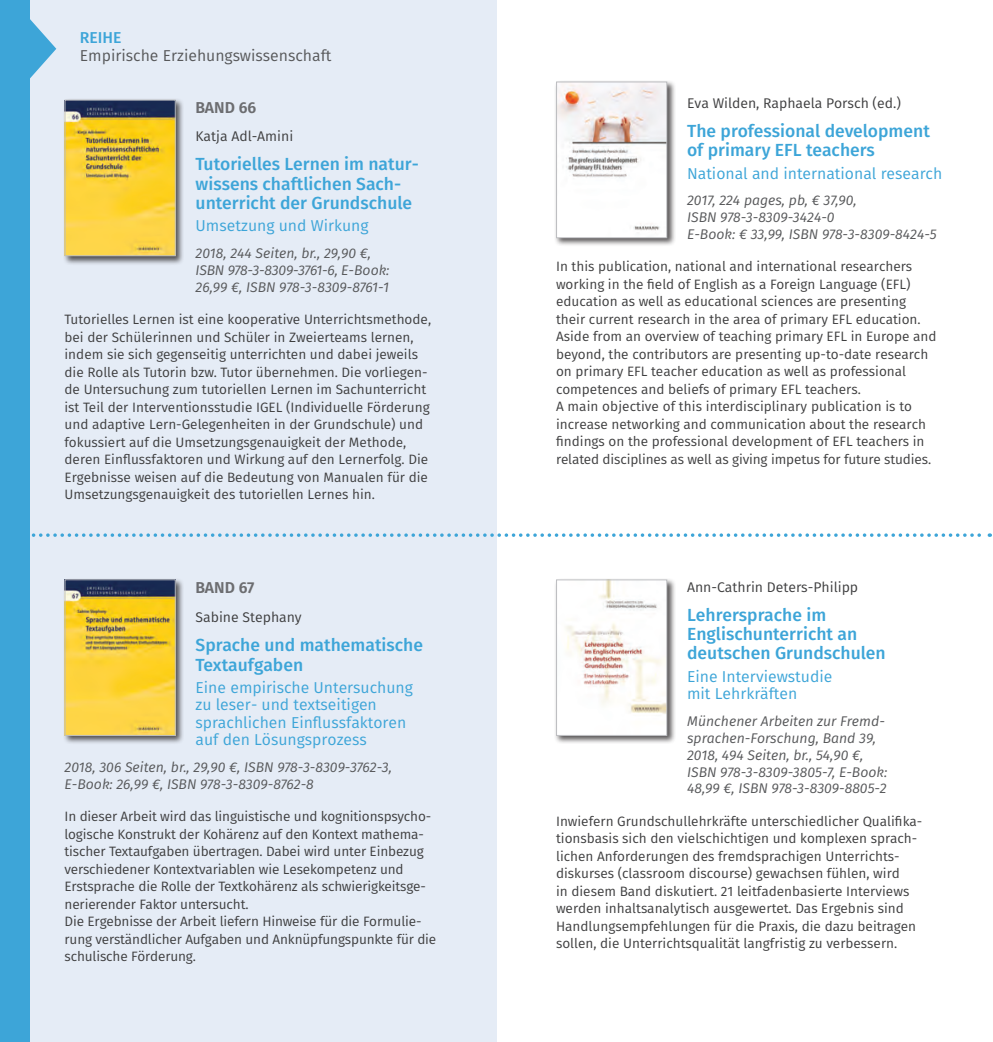
<style>
.page{position:relative;width:993px;height:1042px;background:#fff}
.page>*{position:absolute;margin:0;border:0;box-sizing:border-box;transform-origin:0 0}
.t1{font:500 17.5px/19.2px "Fira Sans";color:#3da5d8}
.t2{font:15.75px/17.5px "Fira Sans";color:#3da5d8}
.t3{font:15.75px "Fira Sans";color:#57585a}
.t4{font:600 15.75px "Fira Sans";color:#6c6d70}
.t5{font:500 15.75px "Fira Sans";color:#3da5d8}
.t6{font:italic 14px/16.8px "Fira Sans";color:#57585a}
.t7{font:14px "Fira Sans";color:#3e3e3f}
.t8{font:13.65px/17.5px "Fira Sans";color:#3e3e3f}
</style>
<div class="page">
<div style="left:0;top:0;width:496px;height:1042px;background:#e5ecf6"></div>
<div style="left:0;top:0;width:30px;height:1042px;background:#3da5d8"></div>
<svg style="left:30px;top:19px;width:26px;height:60px"></svg>
<svg style="left:31px;top:533px;width:958px;height:4px"></svg>
<div style="left:63px;top:577px;width:121px;height:168px;background:#231f20;opacity:.75"></div>
<img style="left:66px;top:581px;width:108px;height:153px">
<div style="left:64px;top:579px;width:112px;height:157px;border:1px solid #bcbdc0"></div>
<div style="left:63px;top:98px;width:121px;height:167px;background:#231f20;opacity:.75"></div>
<img style="left:66px;top:102px;width:108px;height:152px">
<div style="left:64px;top:100px;width:112px;height:156px;border:1px solid #bcbdc0"></div>
<div style="left:554px;top:577px;width:121px;height:167px;background:#231f20;opacity:.75"></div>
<img style="left:558px;top:581px;width:107px;height:153px">
<div style="left:556px;top:579px;width:111px;height:157px;border:1px solid #bcbdc0"></div>
<div style="left:554px;top:80px;width:121px;height:167px;background:#231f20;opacity:.75"></div>
<img style="left:558px;top:84px;width:107px;height:152px">
<div style="left:556px;top:82px;width:111px;height:156px;border:1px solid #bcbdc0"></div>
<p class="t5" style="left:80px;top:25px;width:43px">REIHE</p>
<p class="t3" style="left:80px;top:44px;width:253px">Empirische Erziehungswissenschaft</p>
<p class="t4" style="left:195px;top:94px;width:62px">BAND 66</p>
<p class="t7" style="left:195px;top:126px;width:99px">Katja Adl-Amini</p>
<p class="t1" style="left:195px;top:154px;width:225px">Tutorielles Lernen im natur&shy;wissens chaftlichen Sach&shy;unterricht der Grundschule</p>
<p class="t2" style="left:195px;top:217px;width:174px">Umsetzung und Wirkung</p>
<p class="t6" style="left:195px;top:244px;width:195px">2018, 244 Seiten, br., 29,90 €,<br>ISBN 978-3-8309-3761-6, E-Book:<br>26,99 €, ISBN 978-3-8309-8761-1</p>
<p class="t8" style="left:64px;top:310px;width:368px">Tutorielles Lernen ist eine kooperative Unterrichtsmethode, bei der Schülerinnen und Schüler in Zweierteams lernen, indem sie sich gegenseitig unterrichten und dabei jeweils die Rolle als Tutorin bzw. Tutor übernehmen. Die vorliegen&shy;de Untersuchung zum tutoriellen Lernen im Sachunterricht ist Teil der Interventionsstudie IGEL (Individuelle Förderung und adaptive Lern-Gelegenheiten in der Grundschule) und fokussiert auf die Umsetzungsgenauigkeit der Methode, deren Einflussfaktoren und Wirkung auf den Lernerfolg. Die Ergebnisse weisen auf die Bedeutung von Manualen für die Umsetzungsgenauigkeit des tutoriellen Lernes hin.</p>
<p class="t4" style="left:195px;top:574px;width:60px">BAND 67</p>
<p class="t7" style="left:195px;top:607px;width:108px">Sabine Stephany</p>
<p class="t1" style="left:195px;top:634px;width:229px">Sprache und mathematische<br>Textaufgaben</p>
<p class="t2" style="left:195px;top:678px;width:219px">Eine empirische Untersuchung zu leser- und textseitigen sprachlichen Einflussfaktoren auf den Lösungsprozess</p>
<p class="t6" style="left:64px;top:758px;width:329px">2018, 306 Seiten, br., 29,90 €, ISBN 978-3-8309-3762-3,<br>E-Book: 26,99 €, ISBN 978-3-8309-8762-8</p>
<p class="t8" style="left:64px;top:807px;width:373px">In dieser Arbeit wird das linguistische und kognitionspsycho&shy;logische Konstrukt der Kohärenz auf den Kontext mathema&shy;tischer Textaufgaben übertragen. Dabei wird unter Einbezug verschiedener Kontextvariablen wie Lesekompetenz und Erstsprache die Rolle der Textkohärenz als schwierigkeitsge&shy;nerierender Faktor untersucht.<br>Die Ergebnisse der Arbeit liefern Hinweise für die Formulie&shy;rung verständlicher Aufgaben und Anknüpfungspunkte für die schulische Förderung.</p>
<p class="t7" style="left:686px;top:92px;width:215px">Eva Wilden, Raphaela Porsch (ed.)</p>
<p class="t1" style="left:686px;top:120px;width:244px">The professional development of primary EFL teachers</p>
<p class="t2" style="left:686px;top:164px;width:257px">National and international research</p>
<p class="t6" style="left:686px;top:192px;width:251px">2017, 224 pages, pb, € 37,90,<br>ISBN 978-3-8309-3424-0<br>E-Book: € 33,99, ISBN 978-3-8309-8424-5</p>
<p class="t8" style="left:556px;top:257px;width:382px">In this publication, national and international researchers working in the field of English as a Foreign Language (EFL) education as well as educational sciences are presenting their current research in the area of primary EFL education.<br>Aside from an overview of teaching primary EFL in Europe and beyond, the contributors are presenting up-to-date research on primary EFL teacher education as well as professional competences and beliefs of primary EFL teachers.<br>A main objective of this interdisciplinary publication is to increase networking and communication about the research findings on the professional development of EFL teachers in related disciplines as well as giving impetus for future studies.</p>
<p class="t7" style="left:686px;top:576px;width:173px">Ann-Cathrin Deters-Philipp</p>
<p class="t1" style="left:686px;top:604px;width:200px">Lehrersprache im<br>Englischunterricht an deutschen Grundschulen</p>
<p class="t2" style="left:686px;top:667px;width:147px">Eine Interviewstudie mit Lehrkräften</p>
<p class="t6" style="left:686px;top:712px;width:202px">Münchener Arbeiten zur Fremd&shy;sprachen-Forschung, Band 39,<br>2018, 494 Seiten, br., 54,90 €,<br>ISBN 978-3-8309-3805-7, E-Book:<br>48,99 €, ISBN 978-3-8309-8805-2</p>
<p class="t8" style="left:556px;top:812px;width:367px">Inwiefern Grundschullehrkräfte unterschiedlicher Qualifika&shy;tionsbasis sich den vielschichtigen und komplexen sprach&shy;lichen Anforderungen des fremdsprachigen Unterrichts&shy;diskurses (classroom discourse) gewachsen fühlen, wird<br>in diesem Band diskutiert. 21 leitfadenbasierte Interviews werden inhaltsanalytisch ausgewertet. Das Ergebnis sind Handlungsempfehlungen für die Praxis, die dazu beitragen sollen, die Unterrichtsqualität langfristig zu verbessern.</p>
</div>
